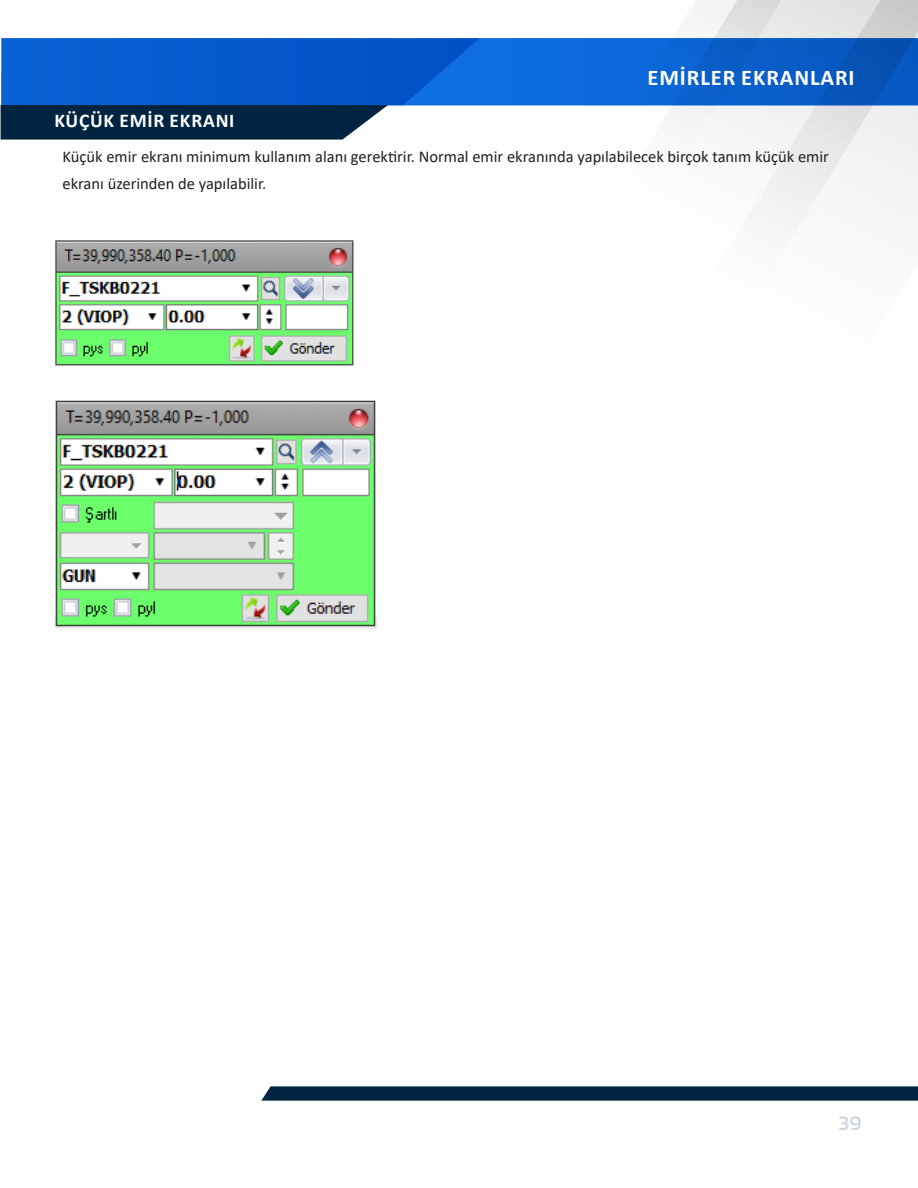
<style>
.page{position:relative;width:918px;height:1188px;background:#fff}
.page>*{position:absolute;margin:0;border:0;box-sizing:border-box;transform-origin:0 0}
.ana_baslik{font:700 22.5px "Calibri";letter-spacing:.04em;color:#fff}
.t1{font:21px "Kanit";color:#ccd4e0}
.konu_başlığı__index{font:700 19.5px "Calibri";letter-spacing:.04em;color:#fff}
.metin{font:16.5px/27px "Calibri";color:#231f20}
</style>
<div class="page">
<img style="left:0;top:0;width:918px;height:1101px">
<div style="left:1px;top:105px;width:387px;height:34px;background:#002542"></div>
<img style="left:54px;top:240px;width:302px;height:127px">
<img style="left:54px;top:399px;width:323px;height:229px">
<p class="konu_başlığı__index" style="left:54px;top:107px;width:182px">KÜÇÜK EMİR EKRANI</p>
<p class="ana_baslik" style="left:648px;top:62px;width:208px">EMİRLER EKRANLARI</p>
<p class="metin" style="left:63px;top:143px;width:768px">Küçük emir ekranı minimum kullanım alanı gerektirir. Normal emir ekranında yapılabilecek birçok tanım küçük emir ekranı üzerinden de yapılabilir.</p>
<p class="t1" style="left:839px;top:1108px;width:24px">39</p>
</div>
